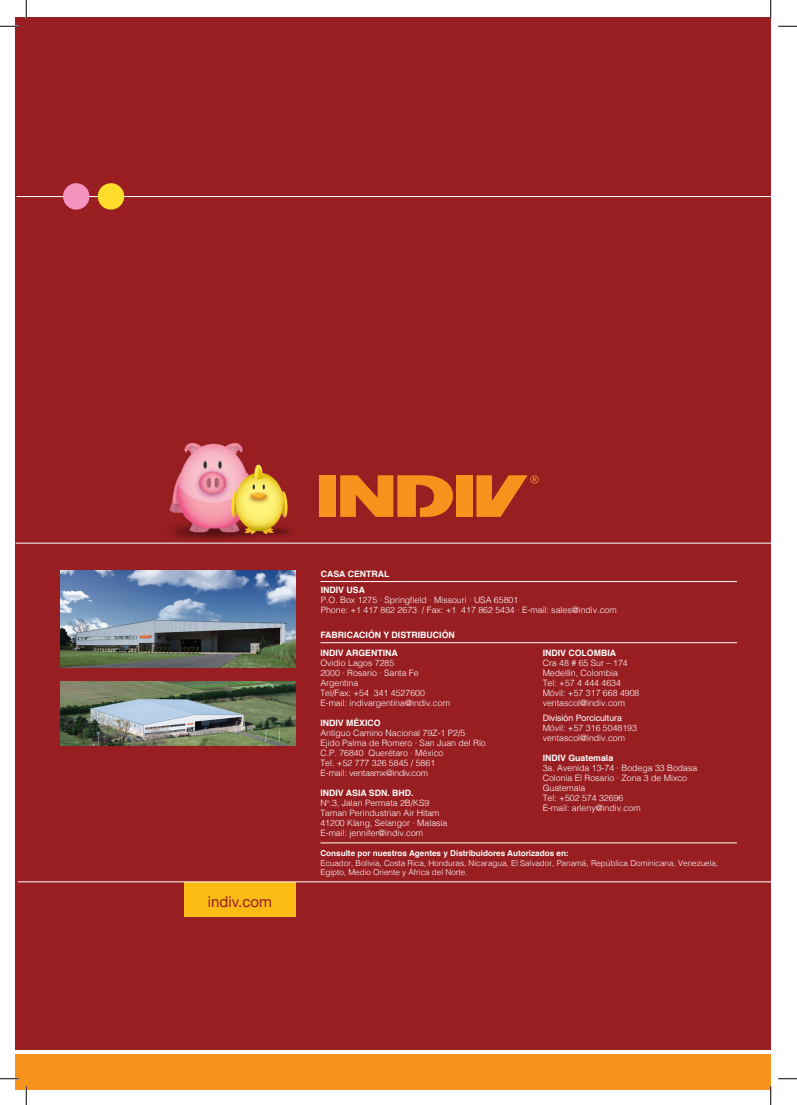
<style>
.page{position:relative;width:797px;height:1105px;background:#fff}
.page>*{position:absolute;margin:0;border:0;box-sizing:border-box;transform-origin:0 0}
.t1{font:15px "Helvetica Neue";color:#981e21}
.t2{font:300 8.75px/10px "Helvetica";color:#fff}
.t3{font:700 8.75px/16.2px "Helvetica";color:#fff}
.t4{font:300 8.75px "Helvetica Neue";color:#fff}
.t5{font:8.75px "Helvetica";color:#fff}
.t6{font:300 8.12px/9.4px "Helvetica";color:#fff}
.t7{font:700 8.12px "Helvetica";color:#fff}
.s1{font-family:"Helvetica"}
.s2{font-weight:700}
</style>
<div class="page">
<div style="left:16px;top:17px;width:754px;height:1033px;background:#981e21"></div>
<hr style="left:17px;top:196px;width:754px;height:1px;background:#fff">
<div style="left:63px;top:183px;width:26px;height:27px;background:#f393be;border-radius:50%"></div>
<div style="left:16px;top:1054px;width:754px;height:35px;background:#f7931d"></div>
<img style="left:61px;top:681px;width:235px;height:64px">
<img style="left:61px;top:570px;width:235px;height:98px">
<div style="left:184px;top:882px;width:111px;height:34px;background:#fabb14"></div>
<hr style="left:18px;top:882px;width:763px;height:1px;background:#fff">
<hr style="left:320px;top:581px;width:417px;height:1px;background:#fff">
<hr style="left:16px;top:543px;width:765px;height:1px;background:#fff">
<img style="left:157px;top:443px;width:142px;height:132px">
<div style="left:319px;top:475px;width:17px;height:42px;background:#f7931d"></div>
<div style="left:455px;top:475px;width:17px;height:42px;background:#f7931d"></div>
<svg style="left:340px;top:475px;width:113px;height:42px"></svg>
<svg style="left:476px;top:475px;width:62px;height:42px"></svg>
<hr style="left:320px;top:642px;width:417px;height:1px;background:#fff">
<hr style="left:320px;top:843px;width:417px;height:1px;background:#fff">
<div style="left:98px;top:183px;width:26px;height:27px;background:#ffdd2b;border-radius:50%"></div>
<svg style="left:0;top:25px;width:19px;height:2px"></svg>
<svg style="left:778px;top:25px;width:19px;height:2px"></svg>
<svg style="left:0;top:1078px;width:19px;height:1px"></svg>
<svg style="left:778px;top:1078px;width:19px;height:1px"></svg>
<svg style="left:25px;top:0;width:2px;height:19px"></svg>
<svg style="left:25px;top:1086px;width:2px;height:19px"></svg>
<svg style="left:770px;top:0;width:1px;height:19px"></svg>
<svg style="left:770px;top:1086px;width:1px;height:19px"></svg>
<h1 class="t1" style="left:208px;top:891px;width:65px">indiv.com</h1>
<p class="t3" style="left:321px;top:566px;width:70px">CASA CENTRAL<br>INDIV USA</p>
<p class="t2" style="left:321px;top:594px;width:297px">P.O. Box 1275 · Springfield · Missouri · USA 65801<br>Phone: +1 417 862 2673 / Fax: +1 417 862 5434 · E-mail: sales@indiv.com</p>
<p class="t3" style="left:320px;top:627px;width:136px">FABRICACIÓN Y DISTRIBUCIÓN</p>
<p class="t3" style="left:320px;top:645px;width:79px">INDIV ARGENTINA</p>
<p class="t2" style="left:320px;top:657px;width:131px">Ovidio Lagos 7285<br>2000 · Rosario · Santa Fe<br>Argentina<br>Tel/Fax: +54 341 4527600<br>E-mail: indivargentina@indiv.com</p>
<p class="t3" style="left:320px;top:715px;width:62px">INDIV MÉXICO</p>
<p class="t2" style="left:320px;top:727px;width:167px">Antiguo Camino Nacional 79Z-1 P2/5<br>Ejido Palma de Romero · San Juan del Río<br>C.P. 76840 Querétaro · México<br>Tel. +52 777 326 5845 / 5861</p>
<p class="t4" style="left:320px;top:766px;width:109px"><span class="s1">E-mail:</span> ventasmx@indiv.com</p>
<p class="t2" style="left:320px;top:787px;width:128px"><span class="s2">INDIV ASIA SDN. BHD.<br></span>N<sup>o</sup>.3, Jalan Permata 2B/KS9<br>Taman Perindustrian Air Hitam<br>41200 Klang, Selangor · Malasia<br>E-mail: jennifer@indiv.com</p>
<p class="t3" style="left:542px;top:645px;width:75px">INDIV COLOMBIA</p>
<p class="t2" style="left:542px;top:657px;width:98px">Cra 48 # 65 Sur – 174<br>Medellín, Colombia<br>Tel: +57 4 444 4634<br>Móvil: +57 317 668 4908 ventascol@indiv.com</p>
<p class="t5" style="left:542px;top:711px;width:81px">División Porcicultura</p>
<p class="t2" style="left:542px;top:722px;width:96px">Móvil: +57 316 5048193 ventascol@indiv.com</p>
<p class="t3" style="left:542px;top:750px;width:72px">INDIV Guatemala</p>
<p class="t2" style="left:542px;top:762px;width:156px">3a. Avenida 13-74 · Bodega 33 Bodasa<br>Colonia El Rosario · Zona 3 de Mixco<br>Guatemala<br>Tel: +502 574 32696<br>E-mail: arleny@indiv.com</p>
<p class="t7" style="left:320px;top:847px;width:250px">Consulte por nuestros Agentes y Distribuidores Autorizados en:</p>
<p class="t6" style="left:320px;top:857px;width:399px">Ecuador, Bolivia, Costa Rica, Honduras, Nicaragua, El Salvador, Panamá, República Dominicana, Venezuela,<br>Egipto, Medio Oriente y África del Norte.</p>
</div>
